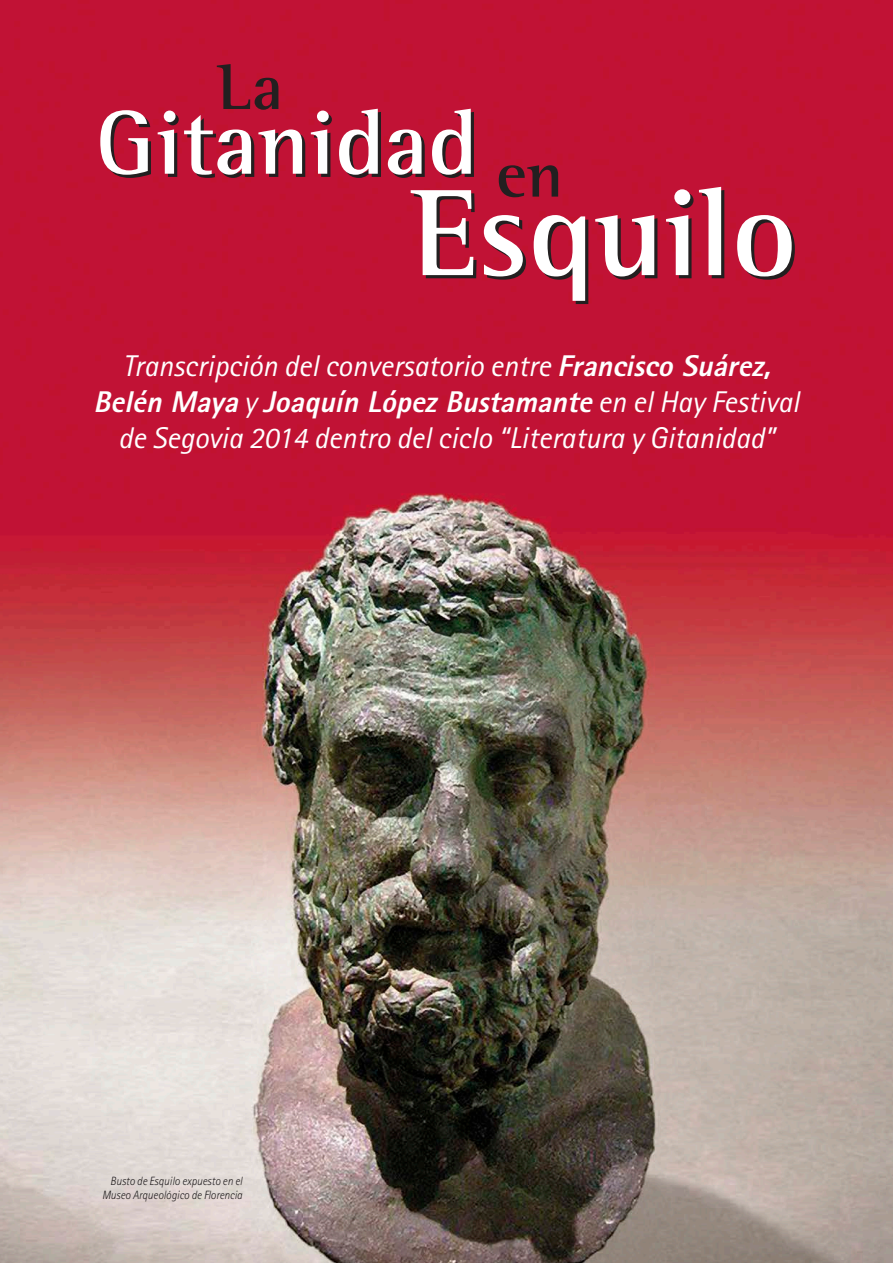
<style>
.page{position:relative;width:893px;height:1263px;background:#fff}
.page>*{position:absolute;margin:0;border:0;box-sizing:border-box;transform-origin:0 0}
.t1{font:700 126.15px "Rotis Semi Serif";color:#fff}
.t2{font:700 92.85px "Rotis Semi Serif";color:#fff}
.t3{font:700 65.7px "Rotis Semi Serif";color:#231f20}
.t4{font:italic 30px/36px "Rotis Sans Serif";color:#fff;text-align:center}
.t5{font:italic 300 12px/13.8px "Rotis Sans Serif";color:#231f20;text-align:right;scale:.94 1}
.s1{font-weight:800}
</style>
<div class="page">
<img style="left:0;top:0;width:893px;height:1263px">
<h3 class="t3" style="left:217px;top:48px;width:67px">La</h3>
<h2 class="t2" style="left:96px;top:87px;width:469px">Gitanidad <sub>en</sub></h2>
<h1 class="t1" style="left:412px;top:157px;width:387px">Esquilo</h1>
<p class="t4" style="left:93px;top:349px;width:708px">Transcripción del conversatorio entre <span class="s1">Francisco Suárez,<br>Belén Maya</span>y <span class="s1">Joaquín LópezBustamante</span>e n e l H a y Fe s t i va l de Segovia 2014 dentro del ciclo “Literatura y Gitanidad”</p>
<p class="t5" style="left:102px;top:1174px;width:151px">Busto de Esquilo expuesto en el<br>Museo Arqueológico de Florencia</p>
</div>
